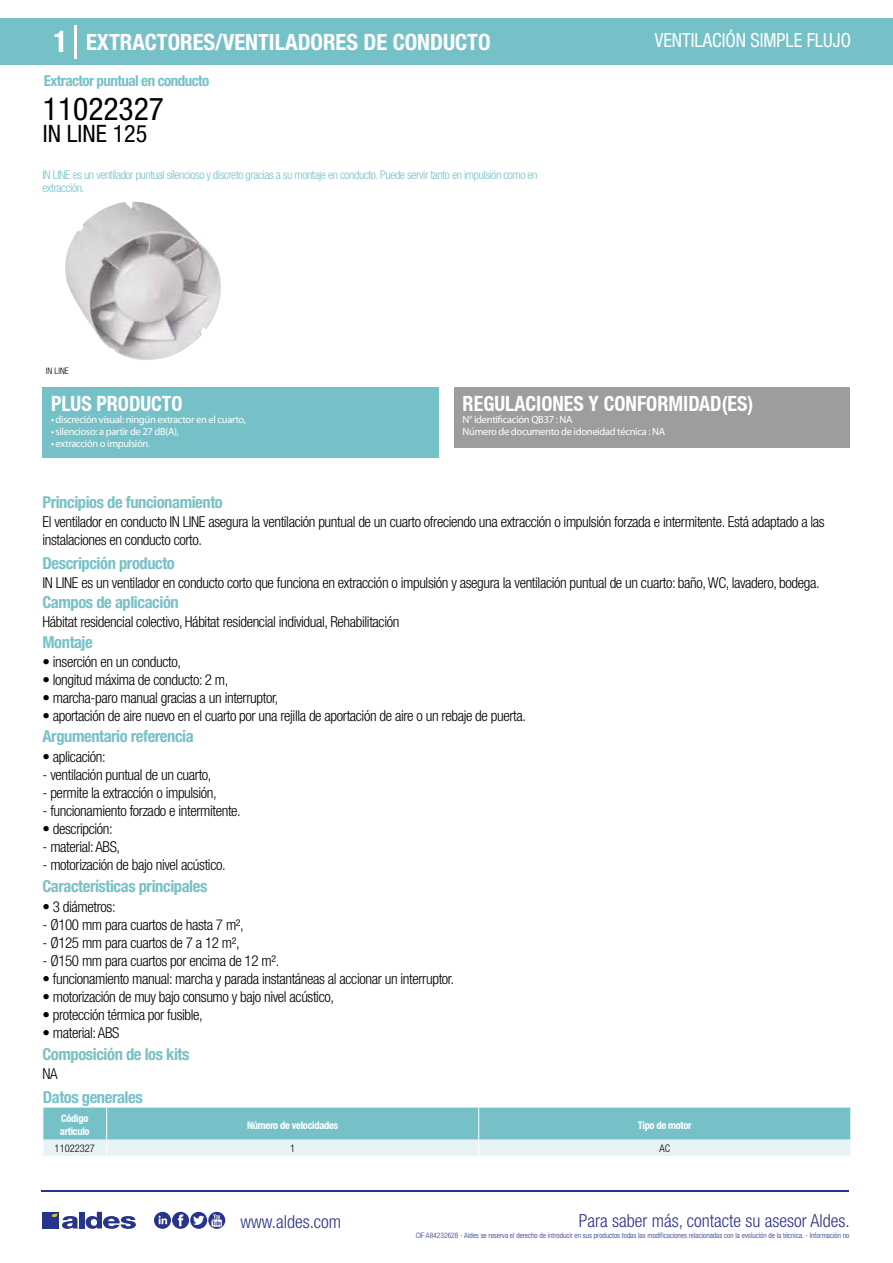
<style>
.page{position:relative;width:893px;height:1263px;background:#fff}
.page>*{position:absolute;margin:0;border:0;box-sizing:border-box;transform-origin:0 0}
.t1{font:condensed 31.5px "Helvetica Neue LT Std";color:#000}
.t2{font:condensed 24px "Helvetica Neue LT Std";color:#000}
.t3{font:700 condensed 22.5px "Helvetica Neue LT Std";color:#fff}
.t4{font:700 condensed 21px "Helvetica Neue";color:#fff;scale:.95 1}
.t5{font:condensed 19.5px "Helvetica Neue LT Std";color:#fff;scale:.95 1}
.t6{font:300 condensed 18px "Helvetica Neue";color:#28348b}
.t7{font:700 condensed 16.5px "Helvetica Neue LT Std";letter-spacing:-.025em;color:#76c1c7}
.t8{font:300 condensed 15px/18px "Helvetica Neue LT Std";letter-spacing:-.025em;color:#000}
.t9{font:700 condensed 15px "Helvetica Neue LT Std";letter-spacing:-.035em;color:#76c1c7}
.t10{font:300 condensed 12px/13.5px "Helvetica Neue LT Std";letter-spacing:-.035em;color:#76c1c7}
.t11{font:10.5px/12px "Myriad Pro";letter-spacing:-.03em;color:#fff}
.t12{font:700 condensed 10.5px/13.5px "Helvetica Neue";letter-spacing:-.03em;color:#fff}
.t13{font:300 condensed 10.5px "Helvetica Neue";color:#000}
.t14{font:300 condensed 9px "Helvetica Neue";color:#000}
.t15{font:300 condensed 7.5px "Helvetica Neue";color:#28348b}
.s1{font-size:30px}
</style>
<div class="page">
<div style="left:0;top:18px;width:893px;height:46px;background:#76c1c7"></div>
<div style="left:454px;top:387px;width:396px;height:61px;background:#9d9d9c"></div>
<div style="left:43px;top:387px;width:396px;height:70px;background:#76c1c7"></div>
<hr style="left:74px;top:25px;width:2px;height:33px;background:#fff">
<svg style="left:65px;top:201px;width:156px;height:159px"></svg>
<svg style="left:43px;top:1107px;width:808px;height:49px;background:#9ed2d7"></svg>
<hr style="left:41px;top:1190px;width:808px;height:1px;background:#28348b">
<svg style="left:154px;top:1212px;width:71px;height:17px"></svg>
<div style="left:42px;top:1212px;width:17px;height:16px;background:#28348b"></div>
<div style="left:79px;top:1212px;width:5px;height:16px;background:#28348b"></div>
<svg style="left:86px;top:1212px;width:50px;height:17px"></svg>
<svg style="left:52px;top:1213px;width:26px;height:16px"></svg>
<h3 class="t3" style="left:54px;top:28px;width:439px"><span class="s1">1</span> EXTRACTORES/VENTILADORES DE CONDUCTO</h3>
<h3 class="t5" style="left:655px;top:29px;width:208px">VENTILACIÓN SIMPLE FLUJO</h3>
<p class="t9" style="left:44px;top:71px;width:167px">Extractor puntual en conducto</p>
<h1 class="t1" style="left:43px;top:91px;width:122px">11022327</h1>
<h2 class="t2" style="left:43px;top:120px;width:106px">IN LINE 125</h2>
<p class="t10" style="left:43px;top:167px;width:497px">IN LINE es un ventilador puntual silencioso y discreto gracias a su montaje en conducto. Puede servir tanto en impulsión como en extracción.</p>
<p class="t14" style="left:46px;top:365px;width:24px">IN LINE</p>
<h3 class="t4" style="left:51px;top:391px;width:140px">PLUS PRODUCTO</h3>
<p class="t11" style="left:51px;top:413px;width:196px">• discreción visual: ningún extractor en el cuarto,</p>
<p class="t11" style="left:51px;top:425px;width:129px">• silencioso: a partir de 27 dB(A),</p>
<p class="t11" style="left:51px;top:437px;width:101px">• extracción o impulsión.</p>
<p class="t7" style="left:43px;top:492px;width:182px">Principios de funcionamiento</p>
<h3 class="t4" style="left:463px;top:391px;width:308px">REGULACIONES Y CONFORMIDAD(ES)</h3>
<p class="t11" style="left:463px;top:413px;width:204px">N° identificación QB37 : NA<br>Número de documento de idoneidad técnica : NA</p>
<p class="t8" style="left:43px;top:513px;width:784px">El ventilador en conducto IN LINE asegura la ventilación puntual de un cuarto ofreciendo una extracción o impulsión forzada e intermitente. Está adaptado a las instalaciones en conducto corto.</p>
<p class="t8" style="left:43px;top:573px;width:779px">IN LINE es un ventilador en conducto corto que funciona en extracción o impulsión y asegura la ventilación puntual de un cuarto: baño, WC, lavadero, bodega.</p>
<p class="t8" style="left:43px;top:613px;width:358px">Hábitat residencial colectivo, Hábitat residencial individual, Rehabilitación</p>
<p class="t8" style="left:43px;top:652px;width:140px">• inserción en un conducto,</p>
<p class="t8" style="left:43px;top:670px;width:187px">• longitud máxima de conducto: 2 m,</p>
<p class="t8" style="left:43px;top:688px;width:237px">• marcha-paro manual gracias a un interruptor,</p>
<p class="t8" style="left:43px;top:706px;width:485px">• aportación de aire nuevo en el cuarto por una rejilla de aportación de aire o un rebaje de puerta.</p>
<p class="t7" style="left:43px;top:553px;width:134px">Descripción producto</p>
<p class="t7" style="left:43px;top:592px;width:138px">Campos de aplicación</p>
<p class="t7" style="left:43px;top:632px;width:52px">Montaje</p>
<p class="t7" style="left:43px;top:726px;width:153px">Argumentario referencia</p>
<p class="t8" style="left:43px;top:747px;width:65px">• aplicación:</p>
<p class="t8" style="left:43px;top:765px;width:170px">- ventilación puntual de un cuarto,</p>
<p class="t8" style="left:43px;top:783px;width:176px">- permite la extracción o impulsión,</p>
<p class="t8" style="left:43px;top:801px;width:200px">- funcionamiento forzado e intermitente.</p>
<p class="t8" style="left:43px;top:819px;width:72px">• descripción:</p>
<p class="t8" style="left:43px;top:837px;width:79px">- material: ABS,</p>
<p class="t8" style="left:43px;top:855px;width:185px">- motorización de bajo nivel acústico.</p>
<p class="t7" style="left:43px;top:877px;width:166px">Características principales</p>
<p class="t8" style="left:43px;top:897px;width:75px">• 3 diámetros:</p>
<p class="t8" style="left:43px;top:915px;width:203px">- Ø100 mm para cuartos de hasta 7 m²,</p>
<p class="t8" style="left:43px;top:933px;width:199px">- Ø125 mm para cuartos de 7 a 12 m²,</p>
<p class="t8" style="left:43px;top:951px;width:238px">- Ø150 mm para cuartos por encima de 12 m².</p>
<p class="t8" style="left:43px;top:969px;width:413px">• funcionamiento manual: marcha y parada instantáneas al accionar un interruptor.</p>
<p class="t8" style="left:43px;top:987px;width:293px">• motorización de muy bajo consumo y bajo nivel acústico,</p>
<p class="t8" style="left:43px;top:1005px;width:162px">• protección térmica por fusible,</p>
<p class="t8" style="left:43px;top:1023px;width:78px">• material: ABS</p>
<p class="t7" style="left:43px;top:1044px;width:148px">Composición de los kits</p>
<p class="t8" style="left:43px;top:1064px;width:17px">NA</p>
<p class="t7" style="left:43px;top:1087px;width:101px">Datos generales</p>
<p class="t12" style="left:60px;top:1111px;width:31px">Código articulo</p>
<p class="t12" style="left:247px;top:1118px;width:93px">Número de velocidades</p>
<p class="t12" style="left:638px;top:1118px;width:55px">Tipo de motor</p>
<p class="t13" style="left:55px;top:1142px;width:42px">11022327</p>
<p class="t13" style="left:290px;top:1142px;width:7px">1</p>
<p class="t13" style="left:659px;top:1142px;width:12px">AC</p>
<p class="t6" style="left:240px;top:1211px;width:102px">www.aldes.com</p>
<p class="t6" style="left:579px;top:1211px;width:272px">Para saber más, contacte su asesor Aldes.</p>
<p class="t15" style="left:416px;top:1230px;width:435px">CIF A84232628 - Aldes se reserva el derecho de introducir en sus productos todas las modificaciones relacionadas con la evolución de la técnica. - Información no</p>
</div>
